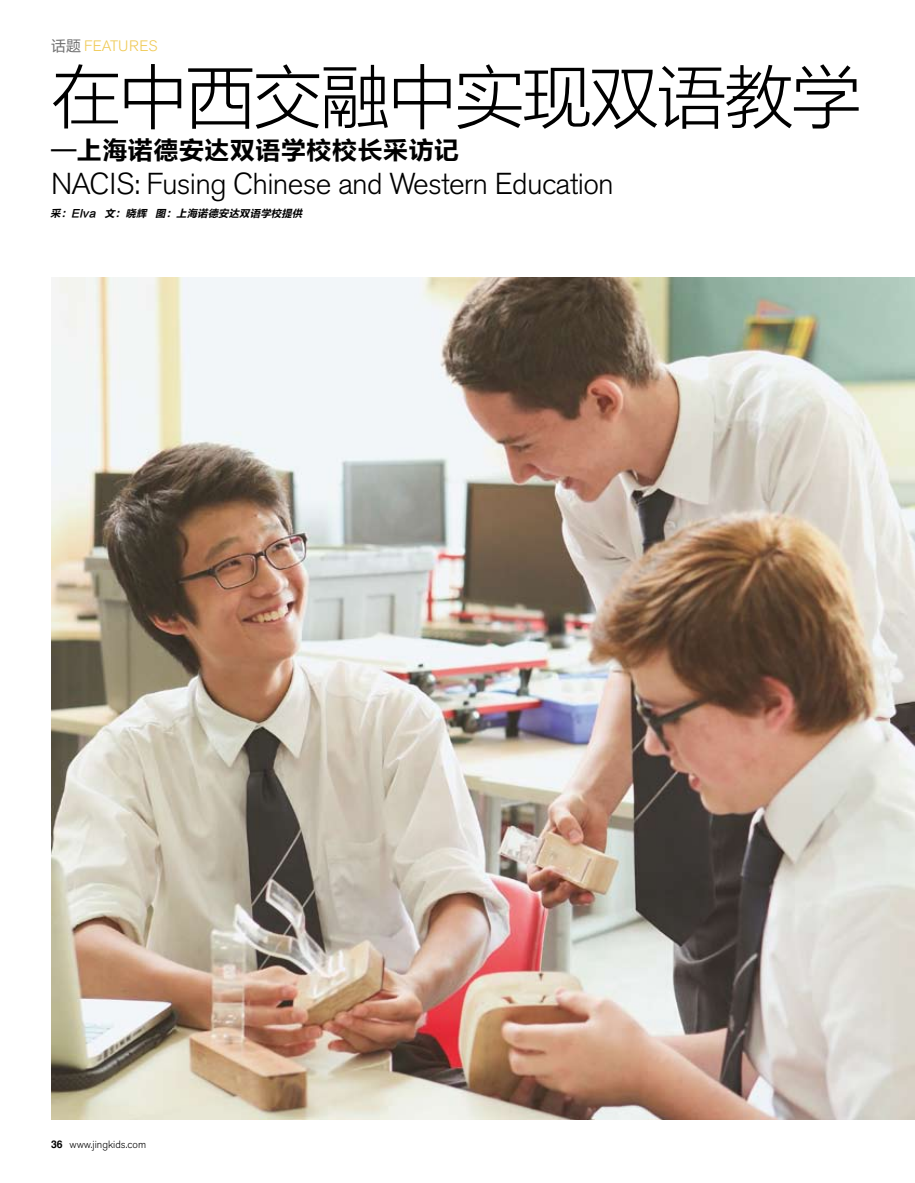
<style>
.page{position:relative;width:915px;height:1183px;background:#fff}
.page>*{position:absolute;margin:0;border:0;box-sizing:border-box;transform-origin:0 0}
.t1{font:69px "FZLTXHK GBK1 0";letter-spacing:-.025em;color:#000}
.t2{font:300 30px "Akzidenz Grotesk BE";letter-spacing:-.025em;color:#000}
.t3{font:25.5px "FZLTCHK GBK1 0";color:#000}
.t4{font:300 15px "Akzidenz Grotesk BE";color:#f0ca56}
.t5{font:italic 10.5px "FZLTCHK GBK1 0";color:#000}
.t6{font:300 10.5px "Akzidenz Grotesk BE";color:#000}
.s1{font-family:"FZLTHJW GB1 0";font-weight:400;color:#6f6f6f}
.s2{font-family:"Helvetica";font-weight:700}
</style>
<div class="page">
<img style="left:51px;top:278px;width:863px;height:840px">
<p class="t4" style="left:51px;top:37px;width:108px"><span class="s1">话题</span> Features</p>
<h1 class="t1" style="left:51px;top:59px;width:811px">在中西交融中实现双语教学</h1>
<p class="t3" style="left:51px;top:136px;width:409px">—上海诺德安达双语学校校长采访记</p>
<p class="t2" style="left:51px;top:166px;width:564px">NACIS: Fusing Chinese and Western Education</p>
<p class="t5" style="left:50px;top:208px;width:256px">采：Elva 文：晓辉 图：上海诺德安达双语学校提供</p>
<p class="t6" style="left:51px;top:1137px;width:97px"><span class="s2">36</span> www.jingkids.com</p>
</div>
